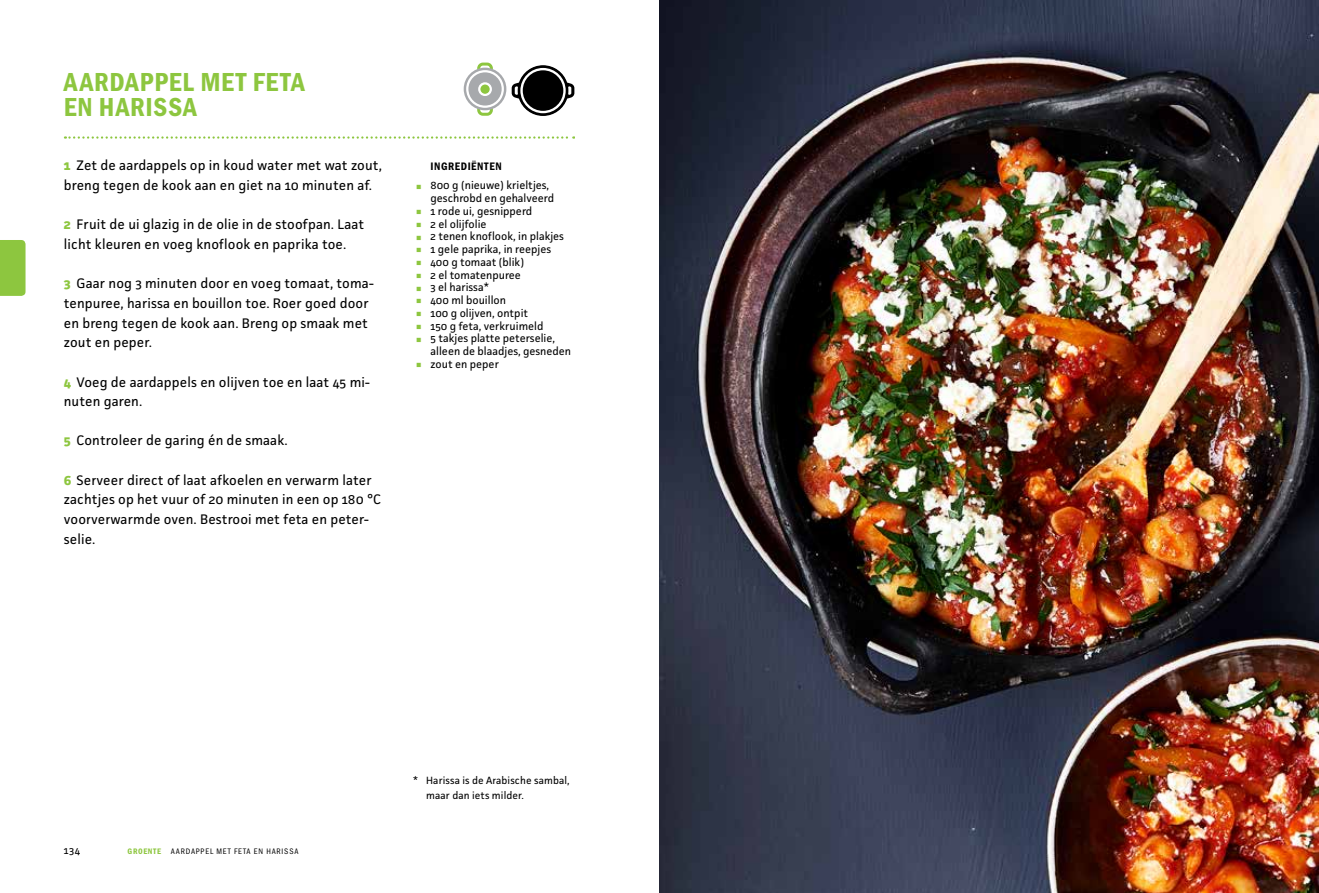
<style>
.page{position:relative;width:1319px;height:893px;background:#fff}
.page>*{position:absolute;margin:0;border:0;box-sizing:border-box;transform-origin:0 0}
.t1{font:39.15px "Franklin Gothic URW Con Boo";color:#8dc63f;scale:1.15 1}
.t2{font:27px/25.5px "Franklin Gothic URW Con Dem";letter-spacing:.025em;color:#8dc63f}
.t3{font:13.8px/19.6px "Facit";letter-spacing:.01em;color:#000}
.t4{font:11.25px/12.8px "Facit";color:#000}
.t5{font:11.25px "Franklin Gothic URW Con Dem";letter-spacing:.05em;color:#000}
.t6{font:10.95px "Facit";color:#000}
.t7{font:10.5px/15px "Facit";letter-spacing:.01em;color:#000}
.t8{font:8.25px "Franklin Gothic URW Con Boo";letter-spacing:.1em;color:#000}
.s1{font-weight:700;font-size:14.1px;color:#8dc63f}
.s2{font-family:"Franklin Gothic URW Con Dem";color:#8dc63f}
</style>
<div class="page">
<svg style="left:0;top:240px;width:26px;height:56px"></svg>
<img style="left:659px;top:0;width:659px;height:893px">
<svg style="left:65px;top:136px;width:509px;height:3px"></svg>
<svg style="left:511px;top:65px;width:63px;height:51px"></svg>
<div style="left:477px;top:63px;width:16px;height:53px;border:3px solid #8dc63f;border-radius:4px"></div>
<svg style="left:463px;top:68px;width:43px;height:42px"></svg>
<svg style="left:465px;top:69px;width:40px;height:40px"></svg>
<h2 class="t2" style="left:64px;top:68px;width:242px">AARDAPPEL MET FETA<br>EN HARISSA</h2>
<p class="t3" style="left:64px;top:156px;width:320px"><span class="s1">1</span> Zet de aardappels op in koud water met wat zout, breng tegen de kook aan en giet na 10 minuten af.</p>
<p class="t3" style="left:64px;top:215px;width:302px"><span class="s1">2</span> Fruit de ui glazig in de olie in de stoofpan. Laat licht kleuren en voeg knoflook en paprika toe.</p>
<p class="t3" style="left:64px;top:273px;width:311px"><span class="s1">3</span> Gaar nog 3 minuten door en voeg tomaat, toma&shy;tenpuree, harissa en bouillon toe. Roer goed door en breng tegen de kook aan. Breng op smaak met zout en peper.</p>
<p class="t3" style="left:64px;top:372px;width:307px"><span class="s1">4</span> Voeg de aardappels en olijven toe en laat 45 mi&shy;nuten garen.</p>
<p class="t3" style="left:64px;top:431px;width:225px"><span class="s1">5</span> Controleer de garing én de smaak.</p>
<p class="t3" style="left:64px;top:470px;width:319px"><span class="s1">6</span> Serveer direct of laat afkoelen en verwarm later zachtjes op het vuur of 20 minuten in een op 180 °C voorverwarmde oven. Bestrooi met feta en peter&shy;selie.</p>
<p class="t5" style="left:430px;top:159px;width:73px">INGREDIËNTEN</p>
<h1 class="t1" style="left:413px;top:159px;width:11px">·</h1>
<p class="t4" style="left:430px;top:179px;width:125px">800 g (nieuwe) krieltjes, geschrobd en gehalveerd</p>
<h1 class="t1" style="left:413px;top:185px;width:11px">·</h1>
<p class="t4" style="left:430px;top:204px;width:103px">1 rode ui, gesnipperd</p>
<h1 class="t1" style="left:413px;top:198px;width:11px">·</h1>
<p class="t4" style="left:430px;top:217px;width:58px">2 el olijfolie</p>
<h1 class="t1" style="left:413px;top:210px;width:11px">·</h1>
<p class="t4" style="left:430px;top:230px;width:135px">2 tenen knoflook, in plakjes</p>
<h1 class="t1" style="left:413px;top:223px;width:11px">·</h1>
<p class="t4" style="left:430px;top:243px;width:122px">1 gele paprika, in reepjes</p>
<h1 class="t1" style="left:413px;top:236px;width:11px">·</h1>
<p class="t4" style="left:430px;top:255px;width:95px">400 g tomaat (blik)</p>
<h1 class="t1" style="left:413px;top:249px;width:11px">·</h1>
<p class="t4" style="left:430px;top:268px;width:92px">2 el tomatenpuree</p>
<h1 class="t1" style="left:413px;top:261px;width:11px">·</h1>
<p class="t4" style="left:430px;top:281px;width:60px">3 el harissa*</p>
<h1 class="t1" style="left:413px;top:274px;width:11px">·</h1>
<p class="t4" style="left:430px;top:294px;width:77px">400 ml bouillon</p>
<h1 class="t1" style="left:413px;top:287px;width:11px">·</h1>
<p class="t4" style="left:430px;top:306px;width:99px">100 g olijven, ontpit</p>
<h1 class="t1" style="left:413px;top:300px;width:11px">·</h1>
<p class="t4" style="left:430px;top:319px;width:114px">150 g feta, verkruimeld</p>
<h1 class="t1" style="left:413px;top:312px;width:11px">·</h1>
<p class="t4" style="left:430px;top:332px;width:142px">5 takjes platte peterselie, alleen de blaadjes, gesneden</p>
<h1 class="t1" style="left:413px;top:338px;width:11px">·</h1>
<p class="t4" style="left:430px;top:357px;width:70px">zout en peper</p>
<p class="t6" style="left:64px;top:843px;width:18px">134</p>
<p class="t8" style="left:128px;top:846px;width:69px"><span class="s2">GROENTE</span> AAR DAPPEL</p>
<p class="t8" style="left:216px;top:846px;width:27px">MET FETA</p>
<p class="t8" style="left:254px;top:846px;width:18px">EN HARISSA</p>
<p class="t7" style="left:426px;top:773px;width:145px;text-indent:-14px">* Harissa is de Arabische sambal, maar dan iets milder.</p>
</div>
